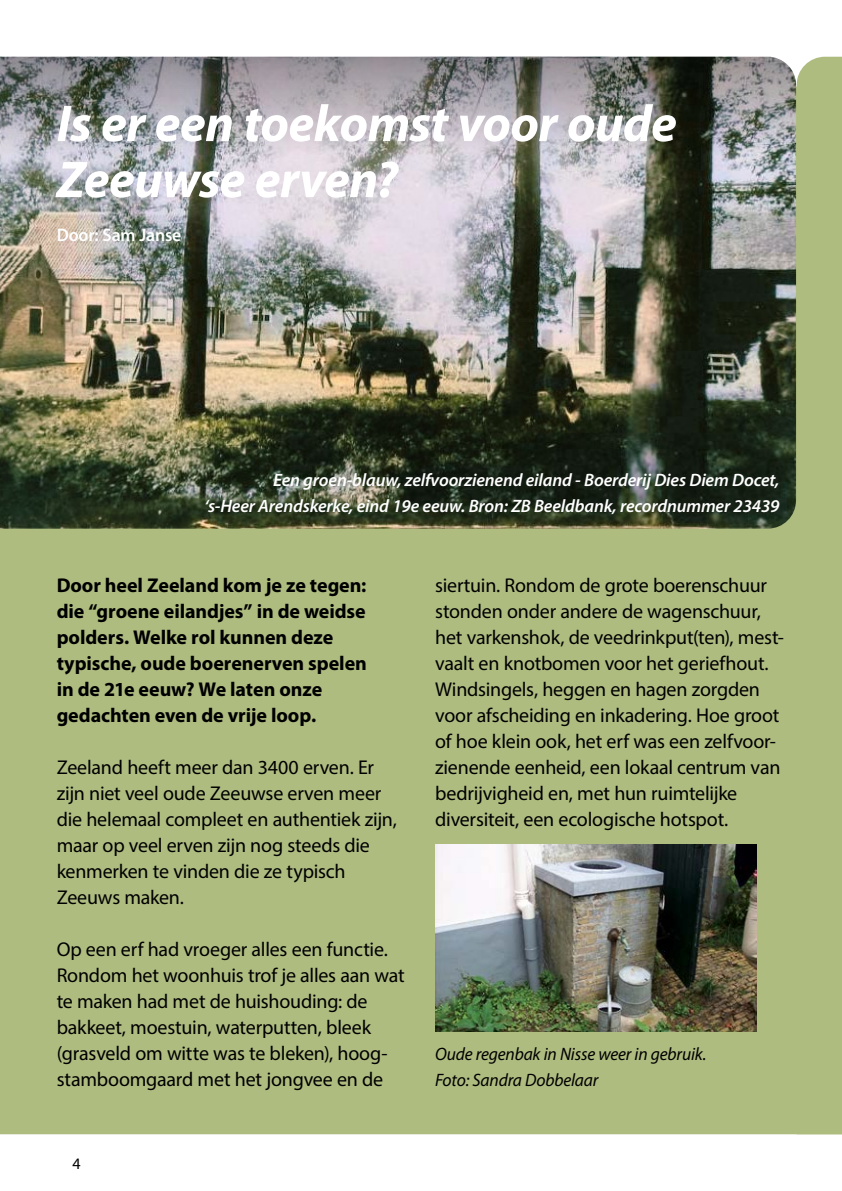
<style>
.page{position:relative;width:842px;height:1191px;background:#fff}
.page>*{position:absolute;margin:0;border:0;box-sizing:border-box;transform-origin:0 0}
.t1{font:italic 700 52px/56px "Myriad Pro";letter-spacing:-.015em;color:#fff}
.t2{font:20px/26px "Myriad Pro";letter-spacing:-.01em;color:#000}
.t3{font:700 20px/26px "Myriad Pro";letter-spacing:-.005em;color:#000}
.t4{font:italic 600 18px/26px "Myriad Pro";letter-spacing:-.01em;color:#fff;text-align:right}
.t5{font:italic 18px/26px "Myriad Pro";letter-spacing:-.01em;color:#000}
.t6{font:600 18px "Myriad Pro";letter-spacing:-.01em;color:#fff}
.t7{font:16px "Myriad Pro";color:#000}
</style>
<div class="page">
<svg style="left:797px;top:57px;width:45px;height:29px"></svg>
<div style="left:0;top:86px;width:842px;height:1048px;background:#aebc80"></div>
<img style="left:0;top:160px;width:796px;height:368px">
<img style="left:435px;top:844px;width:322px;height:188px">
<svg style="left:0;top:57px;width:796px;height:103px;background:#8e8e90"></svg>
<h1 class="t1" style="left:57px;top:94px;width:622px">Is er een toekomst voor oude<br>Zeeuwse erven?</h1>
<p class="t6" style="left:57px;top:224px;width:126px">Door: Sam Janse</p>
<p class="t4" style="left:204px;top:466px;width:577px">Een groen-blauw, zelfvoorzienend eiland - Boerderij Dies Diem Docet,<br>‘s-Heer Arendskerke, eind 19e eeuw. Bron: ZB Beeldbank, recordnummer 23439</p>
<p class="t3" style="left:57px;top:572px;width:312px">Door heel Zeeland kom je ze tegen: die “groene eilandjes” in de weidse polders. Welke rol kunnen deze typische, oude boerenerven spelen in de 21e eeuw? We laten onze gedachten even de vrije loop.</p>
<p class="t2" style="left:57px;top:754px;width:342px">Zeeland heeft meer dan 3400 erven. Er zijn niet veel oude Zeeuwse erven meer die helemaal compleet en authentiek zijn, maar op veel erven zijn nog steeds die kenmerken te vinden die ze typisch Zeeuws maken.</p>
<p class="t2" style="left:57px;top:936px;width:350px">Op een erf had vroeger alles een functie.<br>Rondom het woonhuis trof je alles aan wat te maken had met de huishouding: de bakkeet, moestuin, waterputten, bleek (grasveld om witte was te bleken), hoog&shy;stamboomgaard met het jongvee en de</p>
<p class="t7" style="left:72px;top:1153px;width:10px">4</p>
<p class="t2" style="left:435px;top:572px;width:350px">siertuin. Rondom de grote boerenschuur stonden onder andere de wagenschuur, het varkenshok, de veedrinkput(ten), mest&shy;vaalt en knotbomen voor het geriefhout.<br>Windsingels, heggen en hagen zorgden voor afscheiding en inkadering. Hoe groot of hoe klein ook, het erf was een zelfvoor&shy;zienende eenheid, een lokaal centrum van bedrijvigheid en, met hun ruimtelijke diversiteit, een ecologische hotspot.</p>
<p class="t5" style="left:435px;top:1041px;width:273px">Oude regenbak in Nisse weer in gebruik.<br>Foto: Sandra Dobbelaar</p>
</div>
